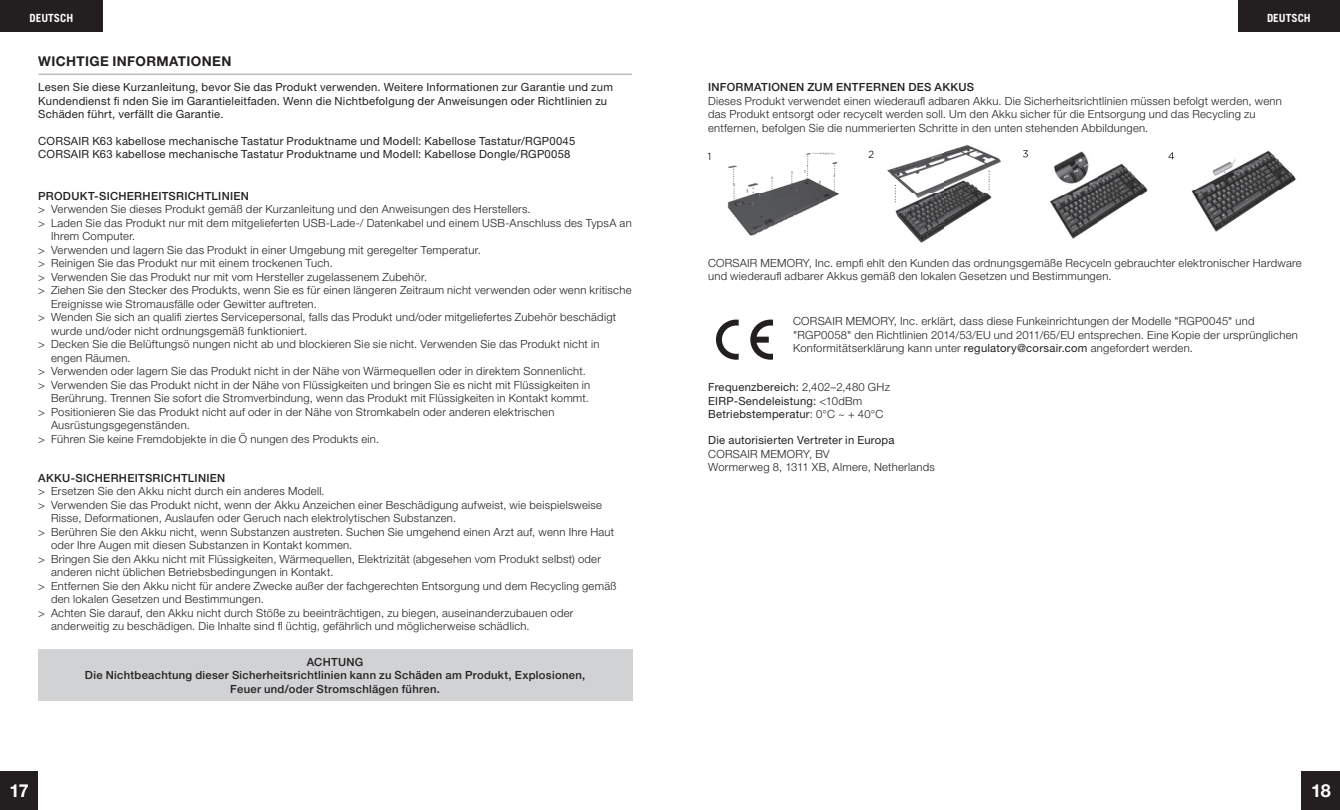
<style>
.page{position:relative;width:1340px;height:810px;background:#fff}
.page>*{position:absolute;margin:0;border:0;box-sizing:border-box;transform-origin:0 0}
.t1{font:700 18px "Helvetica Neue LT Pro";color:#fff}
.t2{font:700 13.5px "Helvetica Neue LT Pro";letter-spacing:.03em;color:#231f20}
.t3{font:300 11.25px/13.5px "Helvetica Neue LT Pro";letter-spacing:.025em;color:#231f20}
.t4{font:11.25px/13.5px "Helvetica Neue LT Pro";letter-spacing:.02em;color:#231f20}
.t5{font:500 11.25px/13.5px "Helvetica Neue LT Pro";letter-spacing:.025em;color:#231f20;text-align:center}
.t6{font:700 11.25px "Trade Gothic LT Std";color:#fff}
.s1{font-weight:400}
.s2{font-weight:300}
</style>
<div class="page">
<div style="left:1237px;top:0;width:102px;height:32px;background:#231f20"></div>
<div style="left:0;top:0;width:102px;height:32px;background:#231f20"></div>
<div style="left:0;top:772px;width:38px;height:38px;background:#231f20"></div>
<div style="left:1301px;top:772px;width:38px;height:38px;background:#231f20"></div>
<hr style="left:38px;top:74px;width:594px;height:1px;background:#a8a9ad">
<svg style="left:716px;top:320px;width:22px;height:40px"></svg>
<svg style="left:750px;top:320px;width:23px;height:40px"></svg>
<img style="left:1191px;top:150px;width:105px;height:82px">
<svg style="left:1168px;top:152px;width:6px;height:7px"></svg>
<img style="left:727px;top:152px;width:112px;height:84px">
<img style="left:887px;top:144px;width:114px;height:99px">
<svg style="left:868px;top:151px;width:5px;height:7px"></svg>
<img style="left:1049px;top:151px;width:99px;height:88px">
<svg style="left:1023px;top:150px;width:4px;height:7px"></svg>
<div style="left:38px;top:650px;width:594px;height:51px;background:#d1d2d4"></div>
<p class="t6" style="left:29px;top:11px;width:45px">DEUTSCH</p>
<p class="t6" style="left:1266px;top:11px;width:45px">DEUTSCH</p>
<p class="t2" style="left:38px;top:53px;width:194px">WICHTIGE INFORMATIONEN</p>
<p class="t4" style="left:38px;top:80px;width:576px">Lesen Sie diese Kurzanleitung, bevor Sie das Produkt verwenden. Weitere Informationen zur Garantie und zum<br>Kundendienst fi nden Sie im Garantieleitfaden. Wenn die Nichtbefolgung der Anweisungen oder Richtlinien zu<br>Schäden führt, verfällt die Garantie.</p>
<p class="t4" style="left:38px;top:133px;width:538px">CORSAIR K63 kabellose mechanische Tastatur Produktname und Modell: Kabellose Tastatur/RGP0045<br>CORSAIR K63 kabellose mechanische Tastatur Produktname und Modell: Kabellose Dongle/RGP0058</p>
<p class="t5" style="left:38px;top:189px;width:212px">PRODUKT-SICHERHEITSRICHTLINIEN</p>
<p class="t3" style="left:38px;top:202px;width:494px">&gt; Verwenden Sie dieses Produkt gemäß der Kurzanleitung und den Anweisungen des Herstellers.</p>
<p class="t3" style="left:38px;top:216px;width:595px">&gt; Laden Sie das Produkt nur mit dem mitgelieferten USB-Lade-/ Datenkabel und einem USB-Anschluss des TypsA an</p>
<p class="t3" style="left:51px;top:229px;width:86px">Ihrem Computer.</p>
<p class="t3" style="left:38px;top:243px;width:444px">&gt; Verwenden und lagern Sie das Produkt in einer Umgebung mit geregelter Temperatur.</p>
<p class="t3" style="left:38px;top:256px;width:296px">&gt; Reinigen Sie das Produkt nur mit einem trockenen Tuch.</p>
<p class="t3" style="left:38px;top:270px;width:390px">&gt; Verwenden Sie das Produkt nur mit vom Hersteller zugelassenem Zubehör.</p>
<p class="t3" style="left:38px;top:283px;width:594px">&gt; Ziehen Sie den Stecker des Produkts, wenn Sie es für einen längeren Zeitraum nicht verwenden oder wenn kritische</p>
<p class="t3" style="left:51px;top:297px;width:267px">Ereignisse wie Stromausfälle oder Gewitter auftreten.</p>
<p class="t3" style="left:38px;top:310px;width:579px">&gt; Wenden Sie sich an qualifi ziertes Servicepersonal, falls das Produkt und/oder mitgeliefertes Zubehör beschädigt</p>
<p class="t3" style="left:51px;top:324px;width:258px">wurde und/oder nicht ordnungsgemäß funktioniert.</p>
<p class="t3" style="left:38px;top:337px;width:562px">&gt; Decken Sie die Belüftungsö nungen nicht ab und blockieren Sie sie nicht. Verwenden Sie das Produkt nicht in</p>
<p class="t3" style="left:51px;top:351px;width:81px">engen Räumen.</p>
<p class="t3" style="left:38px;top:364px;width:549px">&gt; Verwenden oder lagern Sie das Produkt nicht in der Nähe von Wärmequellen oder in direktem Sonnenlicht.</p>
<p class="t3" style="left:38px;top:378px;width:553px">&gt; Verwenden Sie das Produkt nicht in der Nähe von Flüssigkeiten und bringen Sie es nicht mit Flüssigkeiten in</p>
<p class="t3" style="left:51px;top:391px;width:539px">Berührung. Trennen Sie sofort die Stromverbindung, wenn das Produkt mit Flüssigkeiten in Kontakt kommt.</p>
<p class="t3" style="left:38px;top:405px;width:517px">&gt; Positionieren Sie das Produkt nicht auf oder in der Nähe von Stromkabeln oder anderen elektrischen</p>
<p class="t3" style="left:51px;top:418px;width:140px">Ausrüstungsgegenständen.</p>
<p class="t3" style="left:38px;top:432px;width:342px">&gt; Führen Sie keine Fremdobjekte in die Ö nungen des Produkts ein.</p>
<p class="t5" style="left:38px;top:471px;width:188px">AKKU-SICHERHEITSRICHTLINIEN</p>
<p class="t3" style="left:38px;top:484px;width:288px">&gt; Ersetzen Sie den Akku nicht durch ein anderes Modell.</p>
<p class="t3" style="left:38px;top:498px;width:565px">&gt; Verwenden Sie das Produkt nicht, wenn der Akku Anzeichen einer Beschädigung aufweist, wie beispielsweise</p>
<p class="t3" style="left:51px;top:511px;width:406px">Risse, Deformationen, Auslaufen oder Geruch nach elektrolytischen Substanzen.</p>
<p class="t3" style="left:38px;top:525px;width:577px">&gt; Berühren Sie den Akku nicht, wenn Substanzen austreten. Suchen Sie umgehend einen Arzt auf, wenn Ihre Haut</p>
<p class="t3" style="left:51px;top:538px;width:303px">oder Ihre Augen mit diesen Substanzen in Kontakt kommen.</p>
<p class="t3" style="left:38px;top:552px;width:564px">&gt; Bringen Sie den Akku nicht mit Flüssigkeiten, Wärmequellen, Elektrizität (abgesehen vom Produkt selbst) oder</p>
<p class="t3" style="left:51px;top:565px;width:284px">anderen nicht üblichen Betriebsbedingungen in Kontakt.</p>
<p class="t3" style="left:38px;top:579px;width:580px">&gt; Entfernen Sie den Akku nicht für andere Zwecke außer der fachgerechten Entsorgung und dem Recycling gemäß</p>
<p class="t3" style="left:51px;top:592px;width:214px">den lokalen Gesetzen und Bestimmungen.</p>
<p class="t3" style="left:38px;top:606px;width:536px">&gt; Achten Sie darauf, den Akku nicht durch Stöße zu beeinträchtigen, zu biegen, auseinanderzubauen oder</p>
<p class="t3" style="left:51px;top:619px;width:480px">anderweitig zu beschädigen. Die Inhalte sind fl üchtig, gefährlich und möglicherweise schädlich.</p>
<p class="t5" style="left:85px;top:655px;width:502px">ACHTUNG<br>Die Nichtbeachtung dieser Sicherheitsrichtlinien kann zu Schäden am Produkt, Explosionen,<br>Feuer und/oder Stromschlägen führen.</p>
<p class="t5" style="left:708px;top:80px;width:267px">INFORMATIONEN ZUM ENTFERNEN DES AKKUS</p>
<p class="t3" style="left:708px;top:94px;width:575px">Dieses Produkt verwendet einen wiederaufl adbaren Akku. Die Sicherheitsrichtlinien müssen befolgt werden, wenn das Produkt entsorgt oder recycelt werden soll. Um den Akku sicher für die Entsorgung und das Recycling zu entfernen, befolgen Sie die nummerierten Schritte in den unten stehenden Abbildungen.</p>
<p class="t3" style="left:708px;top:256px;width:595px">CORSAIR MEMORY, Inc. empfi ehlt den Kunden das ordnungsgemäße Recyceln gebrauchter elektronischer Hardware und wiederaufl adbarer Akkus gemäß den lokalen Gesetzen und Bestimmungen.</p>
<p class="t3" style="left:793px;top:314px;width:506px">CORSAIR MEMORY, Inc. erklärt, dass diese Funkeinrichtungen der Modelle "RGP0045" und "RGP0058" den Richtlinien 2014/53/EU und 2011/65/EU entsprechen. Eine Kopie der ursprünglichen<br>Konformitätserklärung kann unter <span class="s1">regulatory@corsair.com</span> angefordert werden.</p>
<p class="t4" style="left:708px;top:380px;width:183px">Frequenzbereich: <span class="s2">2,402–2,480 GHz<br></span>EIRP-Sendeleistung: <span class="s2">&lt;10dBm<br></span>Betriebstemperatur<span class="s2">: 0°C ~ + 40°C</span></p>
<p class="t4" style="left:708px;top:433px;width:188px">Die autorisierten Vertreter in Europa</p>
<p class="t3" style="left:708px;top:447px;width:228px">CORSAIR MEMORY, BV<br>Wormerweg 8, 1311 XB, Almere, Netherlands</p>
<h1 class="t1" style="left:10px;top:780px;width:21px">17</h1>
<h1 class="t1" style="left:1311px;top:780px;width:21px">18</h1>
</div>
